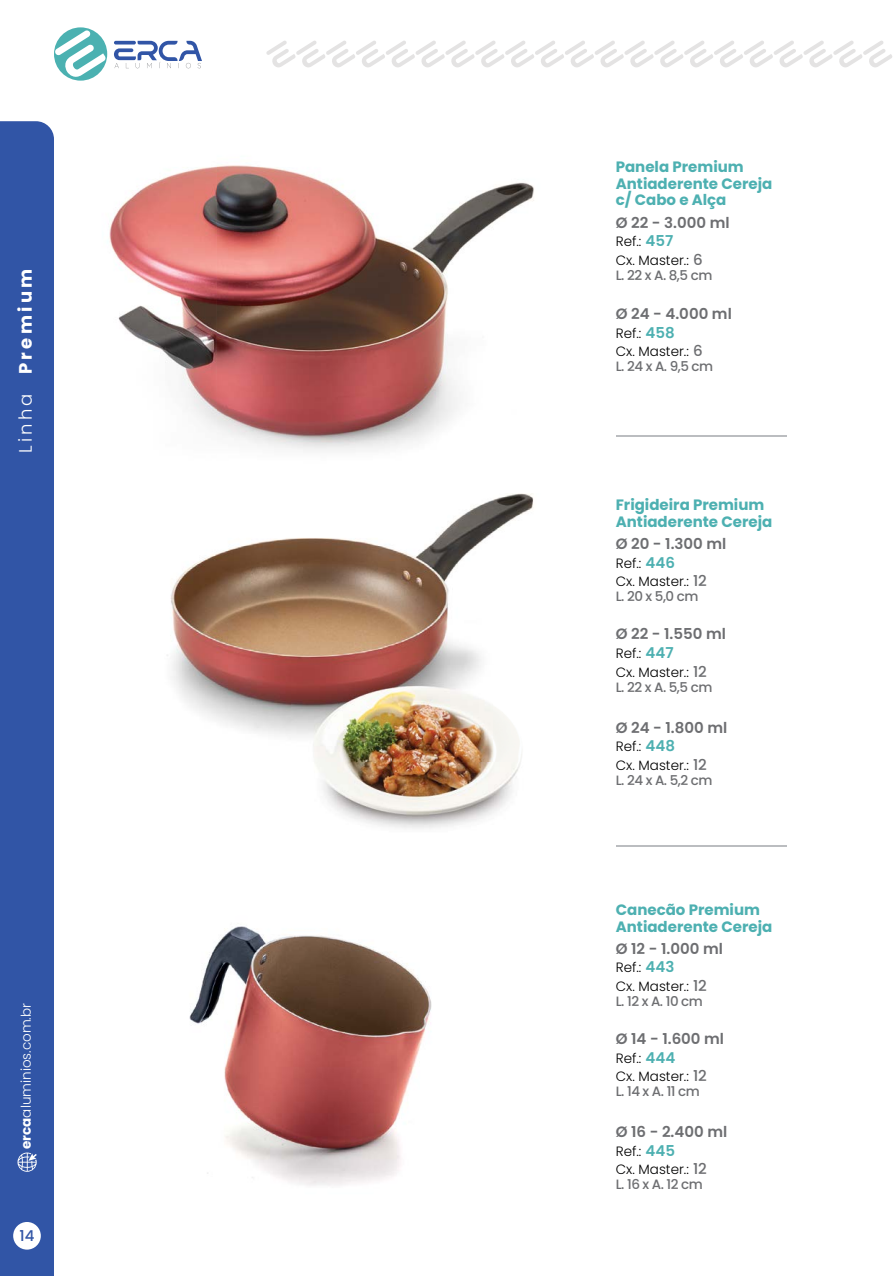
<style>
.page{position:relative;width:893px;height:1276px;background:#fff}
.page>*{position:absolute;margin:0;border:0;box-sizing:border-box;transform-origin:0 0}
.t1{font:700 18px "Poppins";letter-spacing:.18em;color:#fff}
.t2{font:700 15px/16.8px "Poppins";color:#4db0b1}
.t3{font:600 15px "Poppins";color:#6d6e71}
.t4{font:500 15px "Poppins";color:#3155a6}
.t5{font:300 13.5px/18.6px "Poppins";color:#000}
.t6{font:500 13.5px "Poppins";letter-spacing:-.035em;color:#6d6e71}
.t7{font:300 13.5px "Poppins";color:#fff}
.s1{font-weight:300}
.s2{font-weight:700}
.s3{font-weight:600;font-size:15px;color:#4db0b1}
.s4{font-weight:500;font-size:15px;color:#6d6e71}
</style>
<div class="page">
<div style="left:0;top:121px;width:54px;height:1155px;background:#3155a6"></div>
<svg style="left:114px;top:41px;width:88px;height:27px"></svg>
<svg style="left:54px;top:27px;width:53px;height:54px"></svg>
<svg style="left:266px;top:41px;width:626px;height:26px"></svg>
<div style="left:13px;top:1222px;width:28px;height:27px;background:#fff;border-radius:50%"></div>
<svg style="left:18px;top:1152px;width:19px;height:19px"></svg>
<img style="left:109px;top:165px;width:425px;height:286px">
<hr style="left:616px;top:845px;width:170px;height:1px;background:#bbbdc0">
<hr style="left:616px;top:435px;width:170px;height:1px;background:#bbbdc0">
<img style="left:189px;top:926px;width:243px;height:260px">
<img style="left:167px;top:493px;width:367px;height:243px">
<img style="left:292px;top:666px;width:242px;height:163px">
<h1 class="t1" style="left:15px;top:453px;width:186px;rotate:-90deg"><span class="s1">Linha</span> Premium</h1>
<p class="t7" style="left:18px;top:1149px;width:147px;rotate:-90deg"><span class="s2">erca</span>aluminios.com.br</p>
<p class="t4" style="left:20px;top:1227px;width:16px">14</p>
<p class="t2" style="left:616px;top:158px;width:158px">Panela Premium<br>Antiaderente Cereja c/ Cabo e Alça</p>
<p class="t3" style="left:616px;top:214px;width:115px">Ø 22 - 3.000 ml</p>
<p class="t5" style="left:616px;top:232px;width:88px">Ref.: <span class="s3">457<br></span>Cx. Master.: <span class="s4">6</span></p>
<p class="t6" style="left:616px;top:267px;width:98px">L. 22 x A. 8,5 cm</p>
<p class="t3" style="left:616px;top:305px;width:118px">Ø 24 - 4.000 ml</p>
<p class="t5" style="left:616px;top:324px;width:88px">Ref.: <span class="s3">458<br></span>Cx. Master.: <span class="s4">6</span></p>
<p class="t6" style="left:616px;top:359px;width:99px">L. 24 x A. 9,5 cm</p>
<p class="t2" style="left:616px;top:497px;width:158px">Frigideira Premium<br>Antiaderente Cereja</p>
<p class="t3" style="left:616px;top:535px;width:112px">Ø 20 - 1.300 ml</p>
<p class="t5" style="left:616px;top:554px;width:93px">Ref.: <span class="s3">446<br></span>Cx. Master.: <span class="s4">12</span></p>
<p class="t6" style="left:616px;top:589px;width:84px">L. 20 x 5,0 cm</p>
<p class="t3" style="left:616px;top:625px;width:112px">Ø 22 - 1.550 ml</p>
<p class="t5" style="left:616px;top:644px;width:93px">Ref.: <span class="s3">447<br></span>Cx. Master.: <span class="s4">12</span></p>
<p class="t6" style="left:616px;top:679px;width:98px">L. 22 x A. 5,5 cm</p>
<p class="t3" style="left:616px;top:718px;width:113px">Ø 24 - 1.800 ml</p>
<p class="t5" style="left:616px;top:737px;width:93px">Ref.: <span class="s3">448<br></span>Cx. Master.: <span class="s4">12</span></p>
<p class="t6" style="left:616px;top:772px;width:98px">L. 24 x A. 5,2 cm</p>
<p class="t2" style="left:616px;top:901px;width:158px">Canecão Premium<br>Antiaderente Cereja</p>
<p class="t3" style="left:616px;top:940px;width:109px">Ø 12 - 1.000 ml</p>
<p class="t5" style="left:616px;top:958px;width:93px">Ref.: <span class="s3">443<br></span>Cx. Master.: <span class="s4">12</span></p>
<p class="t6" style="left:616px;top:993px;width:89px">L. 12 x A. 10 cm</p>
<p class="t3" style="left:616px;top:1030px;width:110px">Ø 14 - 1.600 ml</p>
<p class="t5" style="left:616px;top:1048px;width:93px">Ref.: <span class="s3">444<br></span>Cx. Master.: <span class="s4">12</span></p>
<p class="t6" style="left:616px;top:1083px;width:86px">L. 14 x A. 11 cm</p>
<p class="t3" style="left:616px;top:1123px;width:113px">Ø 16 - 2.400 ml</p>
<p class="t5" style="left:616px;top:1141px;width:93px">Ref.: <span class="s3">445<br></span>Cx. Master.: <span class="s4">12</span></p>
<p class="t6" style="left:616px;top:1176px;width:89px">L. 16 x A. 12 cm</p>
</div>
